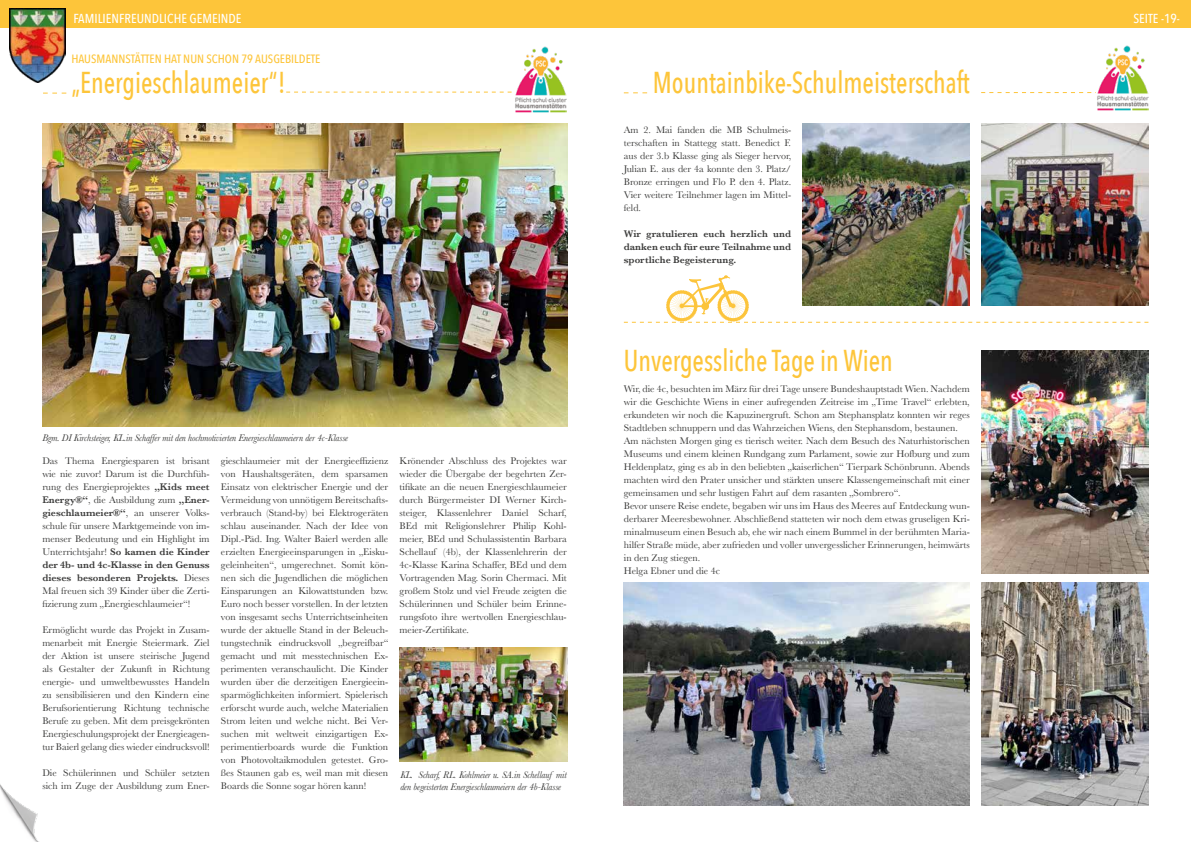
<style>
.page{position:relative;width:1191px;height:842px;background:#fff}
.page>*{position:absolute;margin:0;border:0;box-sizing:border-box;transform-origin:0 0}
.t1{font:500 30.2px "Avenir Next Condensed";color:#fdc53a;scale:.87 1}
.t2{font:500 13px "Avenir Next Condensed";color:#fff}
.t3{font:500 12px "Avenir Next Condensed";color:#fdc53a}
.t4{font:10px/13px "Baskerville";color:#3c3c3b;text-align:justify}
.t5{font:italic 10px/12.5px "Baskerville";letter-spacing:-.01em;color:#3c3c3b;scale:.96 1}
.t6{font:600 10px/13px "Baskerville";color:#3c3c3b;text-align:justify}
.s1{font-weight:600}
</style>
<div class="page">
<div style="left:0;top:0;width:1191px;height:28px;background:#fdc53a"></div>
<img style="left:9px;top:9px;width:57px;height:66px">
<img style="left:0;top:784px;width:39px;height:58px">
<img style="left:24px;top:48px;width:43px;height:46px">
<svg style="left:286px;top:92px;width:226px;height:1px"></svg>
<img style="left:515px;top:47px;width:52px;height:65px">
<img style="left:400px;top:647px;width:167px;height:114px">
<img style="left:42px;top:124px;width:525px;height:303px">
<svg style="left:981px;top:92px;width:115px;height:1px"></svg>
<svg style="left:624px;top:92px;width:23px;height:1px"></svg>
<img style="left:1097px;top:45px;width:51px;height:66px">
<img style="left:802px;top:124px;width:167px;height:151px">
<img style="left:981px;top:124px;width:167px;height:151px">
<img style="left:624px;top:583px;width:345px;height:222px">
<img style="left:981px;top:351px;width:167px;height:222px">
<img style="left:981px;top:582px;width:167px;height:223px">
<svg style="left:624px;top:275px;width:524px;height:48px"></svg>
<h2 class="t2" style="left:73px;top:11px;width:170px">FAMILIENFREUNDLICHE GEMEINDE</h2>
<h2 class="t2" style="left:1133px;top:11px;width:48px">SEITE -19-</h2>
<p class="t3" style="left:71px;top:52px;width:251px">HAUSMANNSTÄTTEN HAT NUN SCHON 79 AUSGEBILDETE</p>
<h1 class="t1" style="left:71px;top:64px;width:248px">„Energieschlaumeier“!</h1>
<h1 class="t1" style="left:653px;top:64px;width:366px">Mountainbike-Schulmeisterschaft</h1>
<p class="t4" style="left:624px;top:123px;width:169px">Am 2. Mai fanden die MB Schulmeis&shy;terschaften in Stattegg statt. Benedict F. aus der 3.b Klasse ging als Sieger hervor, Julian E. aus der 4a konnte den 3. Platz/ Bronze erringen und Flo P. den 4. Platz.<br>Vier weitere Teilnehmer lagen im Mittel&shy;feld.</p>
<p class="t6" style="left:624px;top:227px;width:169px">Wir gratulieren euch herzlich und danken euch für eure Teilnahme und sportliche Begeisterung.</p>
<p class="t5" style="left:43px;top:431px;width:320px">Bgm. DI Kirchsteiger, KL.in Schaffer mit den hochmotivierten Energieschlaumeiern der 4c-Klasse</p>
<p class="t4" style="left:42px;top:454px;width:169px">Das Thema Energiesparen ist brisant wie nie zuvor! Darum ist die Durchfüh&shy;rung des Energieprojektes <span class="s1">„Kids meet Energy®“</span>, die Ausbildung zum <span class="s1">„Ener&shy;gieschlaumeier®“</span>, an unserer Volks&shy;schule für unsere Marktgemeinde von im&shy;menser Bedeutung und ein Highlight im Unterrichtsjahr! <span class="s1">So kamen die Kinder der 4b- und 4c-Klasse in den Genuss dieses besonderen Projekts.</span> Dieses Mal freuen sich 39 Kinder über die Zerti&shy;fizierung zum „Energieschlaumeier“!</p>
<p class="t4" style="left:42px;top:623px;width:169px">Ermöglicht wurde das Projekt in Zusam&shy;menarbeit mit Energie Steiermark. Ziel der Aktion ist unsere steirische Jugend als Gestalter der Zukunft in Richtung energie- und umweltbewusstes Handeln zu sensibilisieren und den Kindern eine Berufsorientierung Richtung technische Berufe zu geben. Mit dem preisgekrönten Energieschulungsprojekt der Energieagen&shy;tur Baierl gelang dies wieder eindrucksvoll!</p>
<p class="t4" style="left:42px;top:766px;width:169px">Die Schülerinnen und Schüler setzten sich im Zuge der Ausbildung zum Ener-</p>
<p class="t4" style="left:221px;top:454px;width:169px">gieschlaumeier mit der Energieeffizienz von Haushaltsgeräten, dem sparsamen Einsatz von elektrischer Energie und der Vermeidung von unnötigem Bereitschafts&shy;verbrauch (Stand-by) bei Elektrogeräten schlau auseinander. Nach der Idee von Dipl.-Päd. Ing. Walter Baierl werden alle erzielten Energieeinsparungen in „Eisku&shy;geleinheiten“, umgerechnet. Somit kön&shy;nen sich die Jugendlichen die möglichen Einsparungen an Kilowattstunden bzw.<br>Euro noch besser vorstellen. In der letzten von insgesamt sechs Unterrichtseinheiten wurde der aktuelle Stand in der Beleuch&shy;tungstechnik eindrucksvoll „begreifbar“ gemacht und mit messtechnischen Ex&shy;perimenten veranschaulicht. Die Kinder wurden über die derzeitigen Energieein&shy;sparmöglichkeiten informiert. Spielerisch erforscht wurde auch, welche Materialien Strom leiten und welche nicht. Bei Ver&shy;suchen mit weltweit einzigartigen Ex&shy;perimentierboards wurde die Funktion von Photovoltaikmodulen getestet. Gro&shy;ßes Staunen gab es, weil man mit diesen Boards die Sonne sogar hören kann!</p>
<p class="t4" style="left:399px;top:454px;width:169px">Krönender Abschluss des Projektes war wieder die Übergabe der begehrten Zer&shy;tifikate an die neuen Energieschlaumeier durch Bürgermeister DI Werner Kirch&shy;steiger, Klassenlehrer Daniel Scharf, BEd mit Religionslehrer Philip Kohl&shy;meier, BEd und Schulassistentin Barbara Schellauf (4b), der Klassenlehrerin der 4c-Klasse Karina Schaffer, BEd und dem Vortragenden Mag. Sorin Chermaci. Mit großem Stolz und viel Freude zeigten die Schülerinnen und Schüler beim Erinne&shy;rungsfoto ihre wertvollen Energieschlau&shy;meier-Zertifikate.</p>
<p class="t5" style="left:400px;top:768px;width:175px">KL. Scharf, RL. Kohlmeier u. SA.in Schellauf mit den begeisterten Energieschlaumeiern der 4b-Klasse</p>
<h1 class="t1" style="left:624px;top:342px;width:311px">Unvergessliche Tage in Wien</h1>
<p class="t4" style="left:624px;top:382px;width:347px;text-align:left">Wir, die 4c, besuchten im März für drei Tage unsere Bundeshauptstadt Wien. Nachdem wir die Geschichte Wiens in einer aufregenden Zeitreise im „Time Travel“ erlebten, erkundeten wir noch die Kapuzinergruft. Schon am Stephansplatz konnten wir reges Stadtleben schnuppern und das Wahrzeichen Wiens, den Stephansdom, bestaunen.<br>Am nächsten Morgen ging es tierisch weiter. Nach dem Besuch des Naturhistorischen Museums und einem kleinen Rundgang zum Parlament, sowie zur Hofburg und zum Heldenplatz, ging es ab in den beliebten „kaiserlichen“ Tierpark Schönbrunn. Abends machten wird den Prater unsicher und stärkten unsere Klassengemeinschaft mit einer gemeinsamen und sehr lustigen Fahrt auf dem rasanten „Sombrero“.<br>Bevor unsere Reise endete, begaben wir uns im Haus des Meeres auf Entdeckung wun&shy;derbarer Meeresbewohner. Abschließend statteten wir noch dem etwas gruseligen Kri&shy;minalmuseum einen Besuch ab, ehe wir nach einem Bummel in der berühmten Maria&shy;hilfer Straße müde, aber zufrieden und voller unvergesslicher Erinnerungen, heimwärts in den Zug stiegen.<br>Helga Ebner und die 4c</p>
</div>
